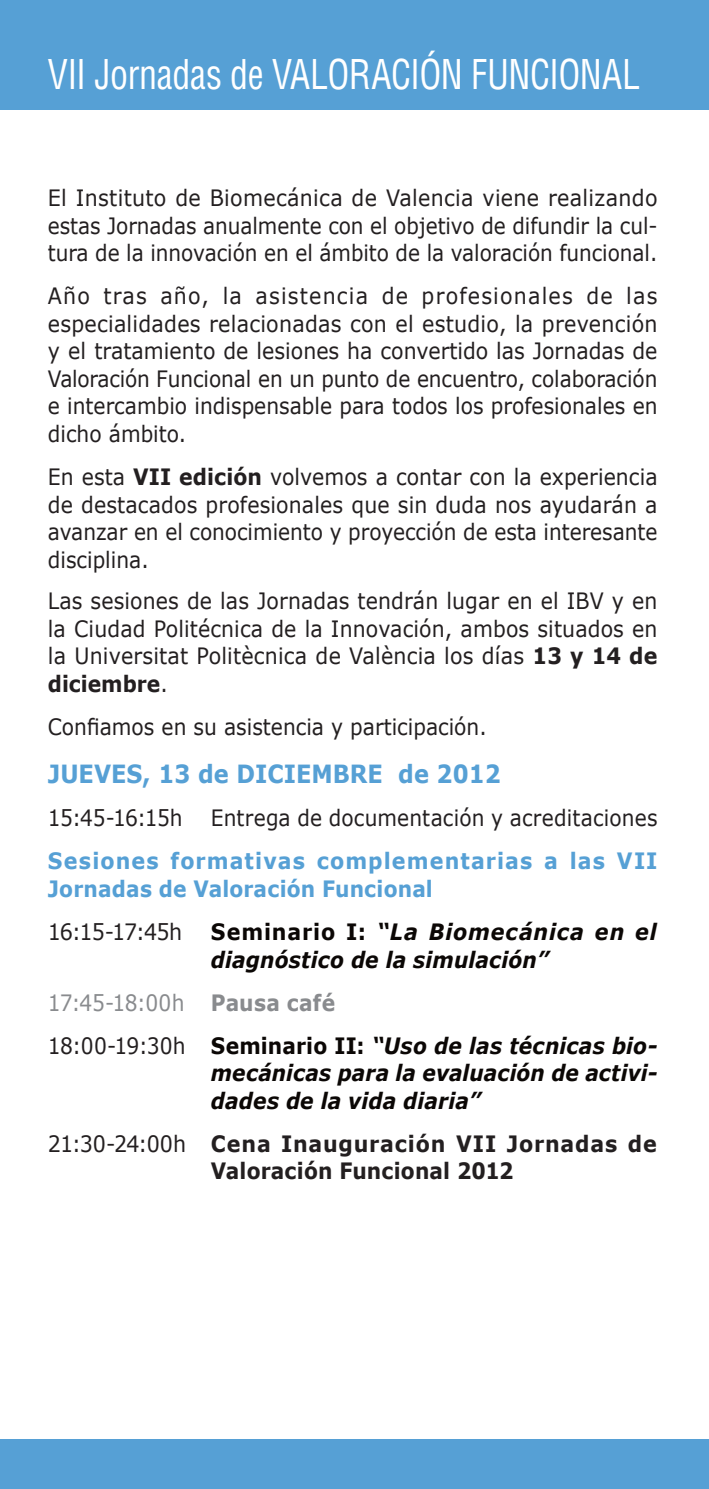
<style>
.page{position:relative;width:709px;height:1489px;background:#fff}
.page>*{position:absolute;margin:0;border:0;box-sizing:border-box;transform-origin:0 0}
.t1{font:condensed 40px "Helvetica LT Std";letter-spacing:-.015em;color:#fff;scale:.9 1}
.t2{font:700 25px "Verdana";color:#56a0d5;scale:.9 1}
.t3{font:22.5px/27.5px "Verdana";color:#231f20;text-align:justify;scale:.92 1}
.t4{font:22.5px/27.5px "Verdana";color:#231f20;text-align:justify;scale:.91 1}
.t5{font:italic 700 22.5px/43px "Verdana";letter-spacing:.005em;color:#0b0705;scale:.9 1}
.t6{font:22.5px "Verdana";color:#231f20;scale:.9 1}
.t7{font:700 22.5px/27.5px "Verdana";letter-spacing:.05em;color:#56a0d5;scale:.92 1}
.t8{font:700 22.5px/27.5px "Verdana";letter-spacing:.035em;color:#231f20;scale:.92 1}
.t9{font:italic 700 22.5px/27.5px "Verdana";letter-spacing:.005em;color:#0b0705;scale:.92 1}
.s1{font-weight:700}
.s2{font-style:normal}
.s3{font-weight:400;font-style:normal;color:#898b8e}
.s4{font-style:normal;color:#898b8e}
.s5{font-weight:400;font-style:normal;color:#231f20}
.s6{font-weight:400}
</style>
<div class="page">
<div style="left:0;top:0;width:709px;height:109px;background:#56a0d5"></div>
<div style="left:0;top:1439px;width:709px;height:49px;background:#56a0d5"></div>
<h1 class="t1" style="left:48px;top:49px;width:659px">VII Jornadas de VALORACIÓN FUNCIONAL</h1>
<p class="t3" style="left:48px;top:184px;width:664px">El Instituto de Biomecánica de Valencia viene realizando estas Jornadas anualmente con el objetivo de difundir la cul&shy;tura de la innovación en el ámbito de la valoración funcional.</p>
<p class="t3" style="left:48px;top:282px;width:664px">Año tras año, la asistencia de profesionales de las especialidades relacionadas con el estudio, la prevención y el tratamiento de lesiones ha convertido las Jornadas de Valoración Funcional en un punto de encuentro, colaboración e intercambio indispensable para todos los profesionales en dicho ámbito.</p>
<p class="t4" style="left:48px;top:462px;width:671px">En esta <span class="s1">VII edición</span> volvemos a contar con la experiencia de destacados profesionales que sin duda nos ayudarán a avanzar en el conocimiento y proyección de esta interesante disciplina.</p>
<p class="t4" style="left:48px;top:586px;width:671px">Las sesiones de las Jornadas tendrán lugar en el IBV y en la Ciudad Politécnica de la Innovación, ambos situados en la Universitat Politècnica de València los días <span class="s1">13 y 14 de diciembre</span>.</p>
<p class="t6" style="left:48px;top:712px;width:489px">Confiamos en su asistencia y participación.</p>
<p class="t2" style="left:48px;top:758px;width:504px">JUEVES, 13 de DICIEMBRE de 2012</p>
<p class="t6" style="left:48px;top:803px;width:151px">15:45-16:15h</p>
<p class="t6" style="left:211px;top:803px;width:498px">Entrega de documentación y acreditaciones</p>
<p class="t7" style="left:48px;top:846px;width:664px">Sesiones formativas complementarias a las VII<br>Jornadas de Valoración Funcional</p>
<p class="t3" style="left:48px;top:917px;width:148px">16:15-17:45h</p>
<p class="t9" style="left:211px;top:917px;width:486px"><span class="s2">Seminario I:</span> “La Biomecánica en el diagnóstico de la simulación”</p>
<p class="t5" style="left:48px;top:980px;width:679px"><span class="s3">17:45-18:00h</span> <span class="s4">Pausa café<br></span><span class="s5">18:00-19:30h</span> <span class="s2">Seminario II:</span> “Uso de las técnicas bio-</p>
<p class="t5" style="left:211px;top:1058px;width:498px;line-height:27.5px">mecánicas para la evaluación de activi&shy;dades de la vida diaria”</p>
<p class="t8" style="left:211px;top:1129px;width:486px;text-indent:-163px"><span class="s6">21:30-24:00h</span> Cena Inauguración VII Jornadas de<br>Valoración Funcional 2012</p>
</div>
